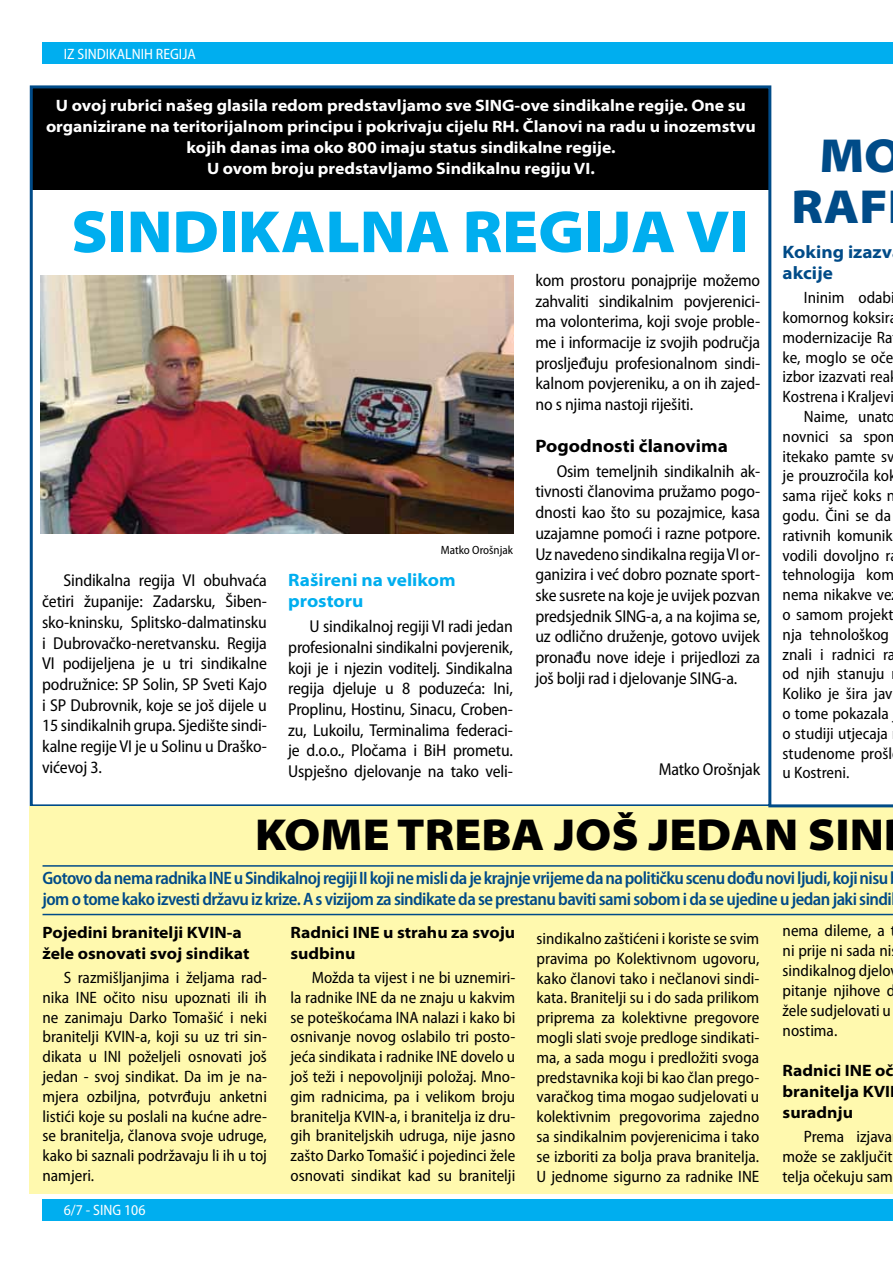
<style>
.page{position:relative;width:893px;height:1263px;background:#fff}
.page>*{position:absolute;margin:0;border:0;box-sizing:border-box;transform-origin:0 0}
.t1{font:900 semi-expanded 60px "Myriad Pro";color:#00aeef}
.t2{font:900 semi-expanded 48px/51px "Myriad Pro";color:#004b88;text-align:center}
.t3{font:900 semi-expanded 45px "Myriad Pro";color:#000}
.t4{font:600 semi-condensed 18px/21.6px "Myriad Pro";letter-spacing:-.03em;color:#004b88}
.t5{font:700 semi-expanded 18px/21px "Myriad Pro";color:#00aeef}
.t6{font:700 semi-expanded 18px "Myriad Pro";color:#000}
.t7{font:700 semi-expanded 18px/21px "Myriad Pro";color:#004b88}
.t8{font:semi-condensed 17.25px/20.7px "Myriad Pro";letter-spacing:-.01em;color:#000;text-align:justify}
.t9{font:semi-condensed 16.5px/19.8px "Myriad Pro";color:#000;text-align:justify}
.t10{font:700 semi-expanded 16.5px/21px "Myriad Pro";color:#fff;text-align:center}
.t11{font:700 semi-expanded 16.5px/21px "Myriad Pro";color:#000}
.t12{font:semi-condensed 15px "Myriad Pro";color:#fff}
.t13{font:semi-condensed 12px "Myriad Pro";color:#000}
</style>
<div class="page">
<div style="left:31px;top:88px;width:738px;height:102px;background:#000"></div>
<div style="left:30px;top:85px;width:741px;height:722px;border:3px solid #004b88"></div>
<div style="left:30px;top:806px;width:863px;height:387px;background:#fff9ae"></div>
<div style="left:43px;top:43px;width:850px;height:21px;background:#00aeef"></div>
<div style="left:43px;top:1199px;width:850px;height:21px;background:#00aeef"></div>
<hr style="left:768px;top:804px;width:125px;height:3px;background:#004b88">
<img style="left:40px;top:276px;width:473px;height:258px">
<hr style="left:43px;top:865px;width:850px;height:2px;background:#004b88">
<hr style="left:43px;top:914px;width:850px;height:1px;background:#004b88">
<p class="t12" style="left:64px;top:45px;width:134px">IZ SINDIKALNIH REGIJA</p>
<p class="t10" style="left:46px;top:95px;width:711px">U ovoj rubrici našeg glasila redom predstavljamo sve SING-ove sindikalne regije. One su organizirane na teritorijalnom principu i pokrivaju cijelu RH. Članovi na radu u inozemstvu kojih danas ima oko 800 imaju status sindikalne regije.<br>U ovom broju predstavljamo Sindikalnu regiju VI.</p>
<h1 class="t1" style="left:71px;top:197px;width:679px">SINDIKALNA REGIJA VI</h1>
<p class="t13" style="left:441px;top:543px;width:74px">Matko Orošnjak</p>
<p class="t8" style="left:42px;top:570px;width:226px;text-indent:21px">Sindikalna regija VI obuhvaća četiri županije: Zadarsku, Šiben&shy;sko-kninsku, Splitsko-dalmatinsku i Dubrovačko-neretvansku. Regija VI podijeljena je u tri sindikalne podružnice: SP Solin, SP Sveti Kajo i SP Dubrovnik, koje se još dijele u 15 sindikalnih grupa. Sjedište sindi&shy;kalne regije VI je u Solinu u Draško&shy;vićevoj 3.</p>
<p class="t5" style="left:288px;top:570px;width:169px">Rašireni na velikom prostoru</p>
<p class="t8" style="left:288px;top:616px;width:226px;text-indent:21px">U sindikalnoj regiji VI radi jedan profesionalni sindikalni povjerenik, koji je i njezin voditelj. Sindikalna regija djeluje u 8 poduzeća: Ini, Proplinu, Hostinu, Sinacu, Croben&shy;zu, Lukoilu, Terminalima federaci&shy;je d.o.o., Pločama i BiH prometu.<br>Uspješno djelovanje na tako veli-</p>
<p class="t8" style="left:535px;top:269px;width:226px">kom prostoru ponajprije možemo zahvaliti sindikalnim povjerenici&shy;ma volonterima, koji svoje proble&shy;me i informacije iz svojih područja prosljeđuju profesionalnom sindi&shy;kalnom povjereniku, a on ih zajed&shy;no s njima nastoji riješiti.</p>
<p class="t6" style="left:535px;top:435px;width:194px">Pogodnosti članovima</p>
<p class="t8" style="left:535px;top:460px;width:226px;text-indent:21px">Osim temeljnih sindikalnih ak&shy;tivnosti članovima pružamo pogo&shy;dnosti kao što su pozajmice, kasa uzajamne pomoći i razne potpore.<br>Uz navedeno sindikalna regija VI or&shy;ganizira i već dobro poznate sport&shy;ske susrete na koje je uvijek pozvan predsjednik SING-a, a na kojima se, uz odlično druženje, gotovo uvijek pronađu nove ideje i prijedlozi za još bolji rad i djelovanje SING-a.</p>
<p class="t8" style="left:659px;top:759px;width:103px">Matko Orošnjak</p>
<h2 class="t2" style="left:792px;top:131px;width:113px">MO<br>RAF</h2>
<p class="t7" style="left:783px;top:242px;width:111px">Koking izazv akcije</p>
<p class="t9" style="left:804px;top:287px;width:92px">Ininim odabi</p>
<p class="t9" style="left:783px;top:307px;width:109px">komornog koksir</p>
<p class="t9" style="left:783px;top:327px;width:111px">modernizacije Ra</p>
<p class="t9" style="left:783px;top:347px;width:112px">ke, moglo se oče</p>
<p class="t9" style="left:783px;top:367px;width:109px">izbor izazvati rea</p>
<p class="t9" style="left:783px;top:386px;width:113px">Kostrena i Kraljevi</p>
<p class="t9" style="left:804px;top:406px;width:93px">Naime, unato</p>
<p class="t9" style="left:783px;top:426px;width:118px">novnici sa spom</p>
<p class="t9" style="left:783px;top:446px;width:113px">itekako pamte sv</p>
<p class="t9" style="left:783px;top:466px;width:108px">je prouzročila ko</p>
<p class="t9" style="left:783px;top:485px;width:114px">sama riječ koks n</p>
<p class="t9" style="left:783px;top:505px;width:110px">godu. Čini se da</p>
<p class="t9" style="left:783px;top:525px;width:112px">rativnih komunik</p>
<p class="t9" style="left:783px;top:545px;width:109px">vodili dovoljno r</p>
<p class="t9" style="left:783px;top:565px;width:113px">tehnologija kom</p>
<p class="t9" style="left:783px;top:584px;width:111px">nema nikakve ve</p>
<p class="t9" style="left:783px;top:604px;width:112px">o samom projekt</p>
<p class="t9" style="left:783px;top:624px;width:108px">nja tehnološkog</p>
<p class="t9" style="left:783px;top:644px;width:114px">znali i radnici ra</p>
<p class="t9" style="left:783px;top:664px;width:103px">od njih stanuju</p>
<p class="t9" style="left:783px;top:683px;width:111px">Koliko je šira jav</p>
<p class="t9" style="left:783px;top:703px;width:108px">o tome pokazala</p>
<p class="t9" style="left:783px;top:723px;width:107px">o studiji utjecaja</p>
<p class="t9" style="left:783px;top:743px;width:111px">studenome prošl</p>
<p class="t9" style="left:783px;top:763px;width:68px">u Kostreni.</p>
<h3 class="t3" style="left:255px;top:808px;width:630px">KOME TREBA JOŠ JEDAN SIN</h3>
<p class="t4" style="left:43px;top:867px;width:851px">Gotovo da nema radnika INE u Sindikalnoj regiji II koji ne misli da je krajnje vrijeme da na političku scenu dođu novi ljudi, koji nisu jom o tome kako izvesti državu iz krize. A s vizijom za sindikate da se prestanu baviti sami sobom i da se ujedine u jedan jaki sindi</p>
<p class="t11" style="left:43px;top:922px;width:208px">Pojedini branitelji KVIN-a žele osnovati svoj sindikat</p>
<p class="t9" style="left:43px;top:967px;width:226px;text-indent:21px">S razmišljanjima i željama rad&shy;nika INE očito nisu upoznati ili ih ne zanimaju Darko Tomašić i neki branitelji KVIN-a, koji su uz tri sin&shy;dikata u INI poželjeli osnovati još jedan - svoj sindikat. Da im je na&shy;mjera ozbiljna, potvrđuju anketni listići koje su poslali na kućne adre&shy;se branitelja, članova svoje udruge, kako bi saznali podržavaju li ih u toj namjeri.</p>
<p class="t9" style="left:537px;top:928px;width:224px">sindikalno zaštićeni i koriste se svim pravima po Kolektivnom ugovoru, kako članovi tako i nečlanovi sindi&shy;kata. Branitelji su i do sada prilikom priprema za kolektivne pregovore mogli slati svoje predloge sindikati&shy;ma, a sada mogu i predložiti svoga predstavnika koji bi kao član prego&shy;varačkog tima mogao sudjelovati u kolektivnim pregovorima zajedno sa sindikalnim povjerenicima i tako se izboriti za bolja prava branitelja.<br>U jednome sigurno za radnike INE</p>
<p class="t9" style="left:783px;top:921px;width:114px;text-align:left">nema dileme, a ni prije ni sada ni sindikalnog djelo pitanje njihove d žele sudjelovati u nostima.</p>
<p class="t11" style="left:291px;top:922px;width:226px">Radnici INE u strahu za svoju sudbinu</p>
<p class="t9" style="left:291px;top:967px;width:226px;text-indent:21px">Možda ta vijest i ne bi uznemiri&shy;la radnike INE da ne znaju u kakvim se poteškoćama INA nalazi i kako bi osnivanje novog oslabilo tri posto&shy;jeća sindikata i radnike INE dovelo u još teži i nepovoljniji položaj. Mno&shy;gim radnicima, pa i velikom broju branitelja KVIN-a, i branitelja iz dru&shy;gih braniteljskih udruga, nije jasno zašto Darko Tomašić i pojedinci žele osnovati sindikat kad su branitelji</p>
<p class="t11" style="left:783px;top:1060px;width:113px">Radnici INE oč branitelja KVI suradnju</p>
<p class="t9" style="left:783px;top:1127px;width:112px;text-indent:21px">Prema izjava može se zaključit telja očekuju sam</p>
<p class="t12" style="left:64px;top:1201px;width:83px">6/7 - SING 106</p>
</div>
